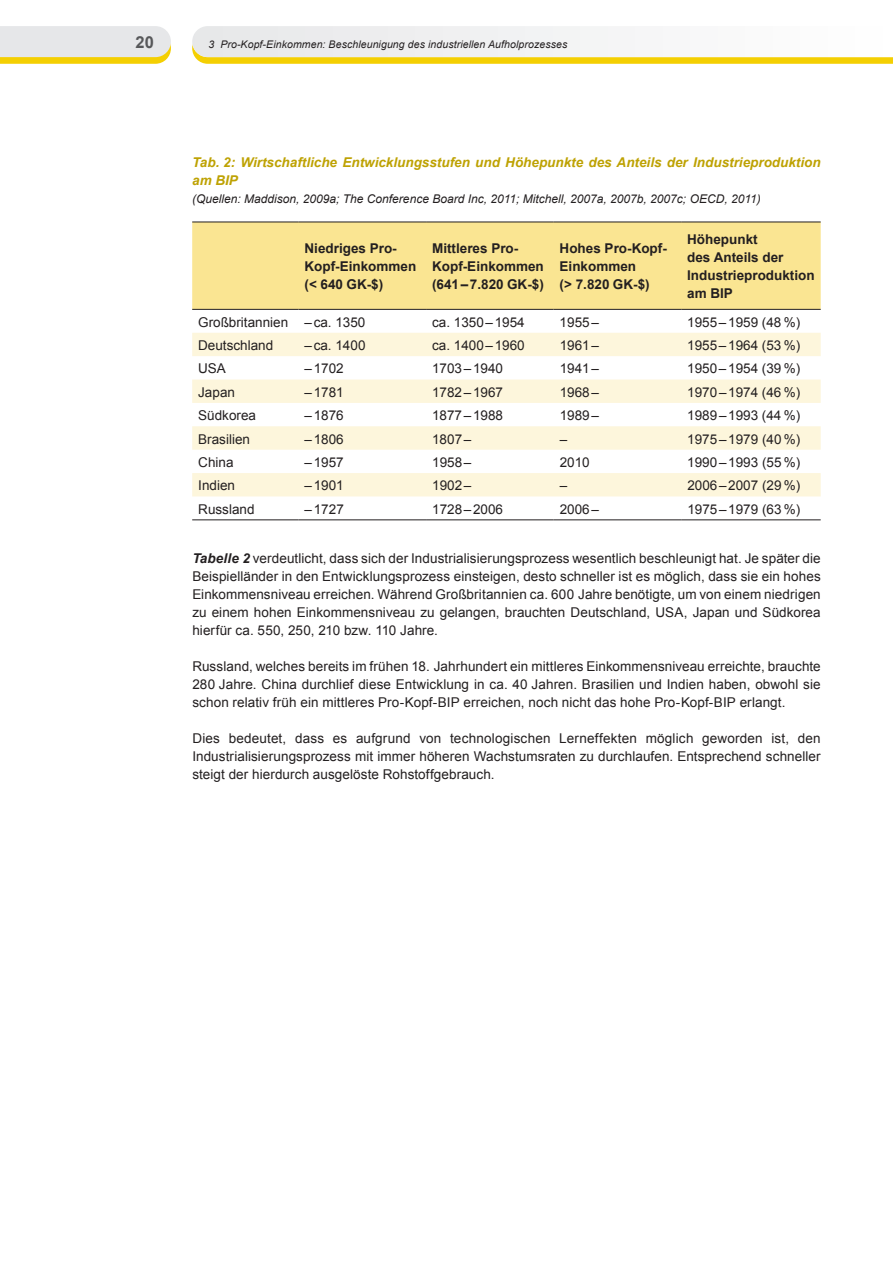
<style>
.page{position:relative;width:893px;height:1263px;background:#fff}
.page>*{position:absolute;margin:0;border:0;box-sizing:border-box;transform-origin:0 0}
.t1{font:700 16.5px "Arial";color:#57585a}
.t2{font:13.5px/18px "Arial";color:#231f20;text-align:justify}
.t3{font:700 13.5px/18px "Arial";color:#231f20}
.t4{font:italic 700 13.5px/18px "Arial";color:#bea203}
.t5{font:italic 12px "Arial";color:#231f20}
.t6{font:italic 10.5px "Arial";letter-spacing:.01em;color:#231f20}
.s1{font-weight:700;font-style:italic}
</style>
<div class="page">
<svg style="left:0;top:26px;width:171px;height:38px"></svg>
<svg style="left:192px;top:26px;width:701px;height:38px"></svg>
<div style="left:192px;top:223px;width:629px;height:86px;background:#fae592"></div>
<svg style="left:192px;top:496px;width:629px;height:1px"></svg>
<svg style="left:192px;top:333px;width:629px;height:163px;fill:#fdf6dc"></svg>
<hr style="left:192px;top:222px;width:106px;height:1px;background:#231f20">
<hr style="left:298px;top:222px;width:128px;height:1px;background:#231f20">
<hr style="left:426px;top:222px;width:128px;height:1px;background:#231f20">
<hr style="left:554px;top:222px;width:127px;height:1px;background:#231f20">
<hr style="left:681px;top:222px;width:140px;height:1px;background:#231f20">
<hr style="left:192px;top:309px;width:106px;height:1px;background:#231f20">
<hr style="left:298px;top:309px;width:128px;height:1px;background:#231f20">
<hr style="left:426px;top:309px;width:128px;height:1px;background:#231f20">
<hr style="left:554px;top:309px;width:127px;height:1px;background:#231f20">
<hr style="left:681px;top:309px;width:140px;height:1px;background:#231f20">
<hr style="left:192px;top:519px;width:106px;height:1px;background:#231f20">
<hr style="left:298px;top:519px;width:128px;height:1px;background:#231f20">
<hr style="left:426px;top:519px;width:128px;height:1px;background:#231f20">
<hr style="left:554px;top:519px;width:127px;height:1px;background:#231f20">
<hr style="left:681px;top:519px;width:140px;height:1px;background:#231f20">
<p class="t1" style="left:136px;top:31px;width:20px">20</p>
<p class="t6" style="left:208px;top:38px;width:360px">3 Pro-Kopf-Einkommen: Beschleunigung des industriellen Aufholprozesses</p>
<p class="t4" style="left:192px;top:153px;width:630px">Tab. 2: Wirtschaftliche Entwicklungsstufen und Höhepunkte des Anteils der Industrieproduktion am BIP</p>
<p class="t5" style="left:192px;top:191px;width:570px">(Quellen: Maddison, 2009a; The Conference Board Inc, 2011; Mitchell, 2007a, 2007b, 2007c; OECD, 2011)</p>
<p class="t3" style="left:304px;top:239px;width:113px">Niedriges Pro-<br>Kopf-Einkommen (&lt; 640 GK‑$)</p>
<p class="t3" style="left:432px;top:239px;width:113px">Mittleres Pro-<br>Kopf-Einkommen (641–7.820 GK‑$)</p>
<p class="t3" style="left:560px;top:239px;width:109px">Hohes Pro-Kopf-<br>Einkommen<br>(&gt; 7.820 GK‑$)</p>
<p class="t3" style="left:687px;top:230px;width:129px">Höhepunkt<br>des Anteils der<br>Industrieproduktion am BIP</p>
<p class="t2" style="left:198px;top:313px;width:169px">Großbritannien –ca. 1350</p>
<p class="t2" style="left:432px;top:313px;width:94px">ca. 1350–1954</p>
<p class="t2" style="left:560px;top:313px;width:41px">1955–</p>
<p class="t2" style="left:687px;top:313px;width:114px">1955–1959 (48 %)</p>
<p class="t2" style="left:198px;top:336px;width:77px">Deutschland</p>
<p class="t2" style="left:305px;top:336px;width:62px">–ca. 1400</p>
<p class="t2" style="left:432px;top:336px;width:94px">ca. 1400–1960</p>
<p class="t2" style="left:560px;top:336px;width:41px">1961–</p>
<p class="t2" style="left:687px;top:336px;width:114px">1955–1964 (53 %)</p>
<p class="t2" style="left:198px;top:360px;width:29px">USA</p>
<p class="t2" style="left:305px;top:360px;width:41px">–1702</p>
<p class="t2" style="left:432px;top:360px;width:72px">1703–1940</p>
<p class="t2" style="left:560px;top:360px;width:41px">1941–</p>
<p class="t2" style="left:687px;top:360px;width:114px">1950–1954 (39 %)</p>
<p class="t2" style="left:198px;top:383px;width:38px">Japan</p>
<p class="t2" style="left:305px;top:383px;width:41px">–1781</p>
<p class="t2" style="left:432px;top:383px;width:72px">1782–1967</p>
<p class="t2" style="left:560px;top:383px;width:41px">1968–</p>
<p class="t2" style="left:687px;top:383px;width:114px">1970–1974 (46 %)</p>
<p class="t2" style="left:198px;top:407px;width:59px">Südkorea</p>
<p class="t2" style="left:305px;top:407px;width:41px">–1876</p>
<p class="t2" style="left:432px;top:407px;width:72px">1877–1988</p>
<p class="t2" style="left:560px;top:407px;width:41px">1989–</p>
<p class="t2" style="left:687px;top:407px;width:114px">1989–1993 (44 %)</p>
<p class="t2" style="left:198px;top:430px;width:53px">Brasilien</p>
<p class="t2" style="left:305px;top:430px;width:41px">–1806</p>
<p class="t2" style="left:432px;top:430px;width:41px">1807–</p>
<p class="t2" style="left:560px;top:430px;width:9px">–</p>
<p class="t2" style="left:687px;top:430px;width:114px">1975–1979 (40 %)</p>
<p class="t2" style="left:198px;top:453px;width:37px">China</p>
<p class="t2" style="left:305px;top:453px;width:41px">–1957</p>
<p class="t2" style="left:432px;top:453px;width:41px">1958–</p>
<p class="t2" style="left:560px;top:453px;width:32px">2010</p>
<p class="t2" style="left:687px;top:453px;width:114px">1990–1993 (55 %)</p>
<p class="t2" style="left:198px;top:477px;width:38px">Indien</p>
<p class="t2" style="left:305px;top:477px;width:41px">–1901</p>
<p class="t2" style="left:432px;top:477px;width:41px">1902–</p>
<p class="t2" style="left:560px;top:477px;width:9px">–</p>
<p class="t2" style="left:687px;top:477px;width:114px">2006–2007 (29 %)</p>
<p class="t2" style="left:198px;top:500px;width:58px">Russland</p>
<p class="t2" style="left:305px;top:500px;width:41px">–1727</p>
<p class="t2" style="left:432px;top:500px;width:72px">1728–2006</p>
<p class="t2" style="left:560px;top:500px;width:41px">2006–</p>
<p class="t2" style="left:687px;top:500px;width:114px">1975–1979 (63 %)</p>
<p class="t2" style="left:192px;top:549px;width:630px"><span class="s1">Tabelle 2</span> verdeutlicht, dass sich der Industrialisierungsprozess wesentlich beschleunigt hat. Je später die Beispielländer in den Entwicklungsprozess einsteigen, desto schneller ist es möglich, dass sie ein hohes Einkommensniveau erreichen. Während Großbritannien ca. 600 Jahre benötigte, um von einem niedrigen zu einem hohen Einkommensniveau zu gelangen, brauchten Deutschland, USA, Japan und Südkorea hierfür ca. 550, 250, 210 bzw. 110 Jahre.</p>
<p class="t2" style="left:192px;top:657px;width:630px">Russland, welches bereits im frühen 18. Jahrhundert ein mittleres Einkommensniveau erreichte, brauchte 280 Jahre. China durchlief diese Entwicklung in ca. 40 Jahren. Brasilien und Indien haben, obwohl sie schon relativ früh ein mittleres Pro-Kopf-BIP erreichen, noch nicht das hohe Pro-Kopf-BIP erlangt.</p>
<p class="t2" style="left:192px;top:729px;width:630px">Dies bedeutet, dass es aufgrund von technologischen Lerneffekten möglich geworden ist, den Industrialisierungsprozess mit immer höheren Wachstumsraten zu durchlaufen. Entsprechend schneller steigt der hierdurch ausgelöste Rohstoffgebrauch.</p>
</div>
